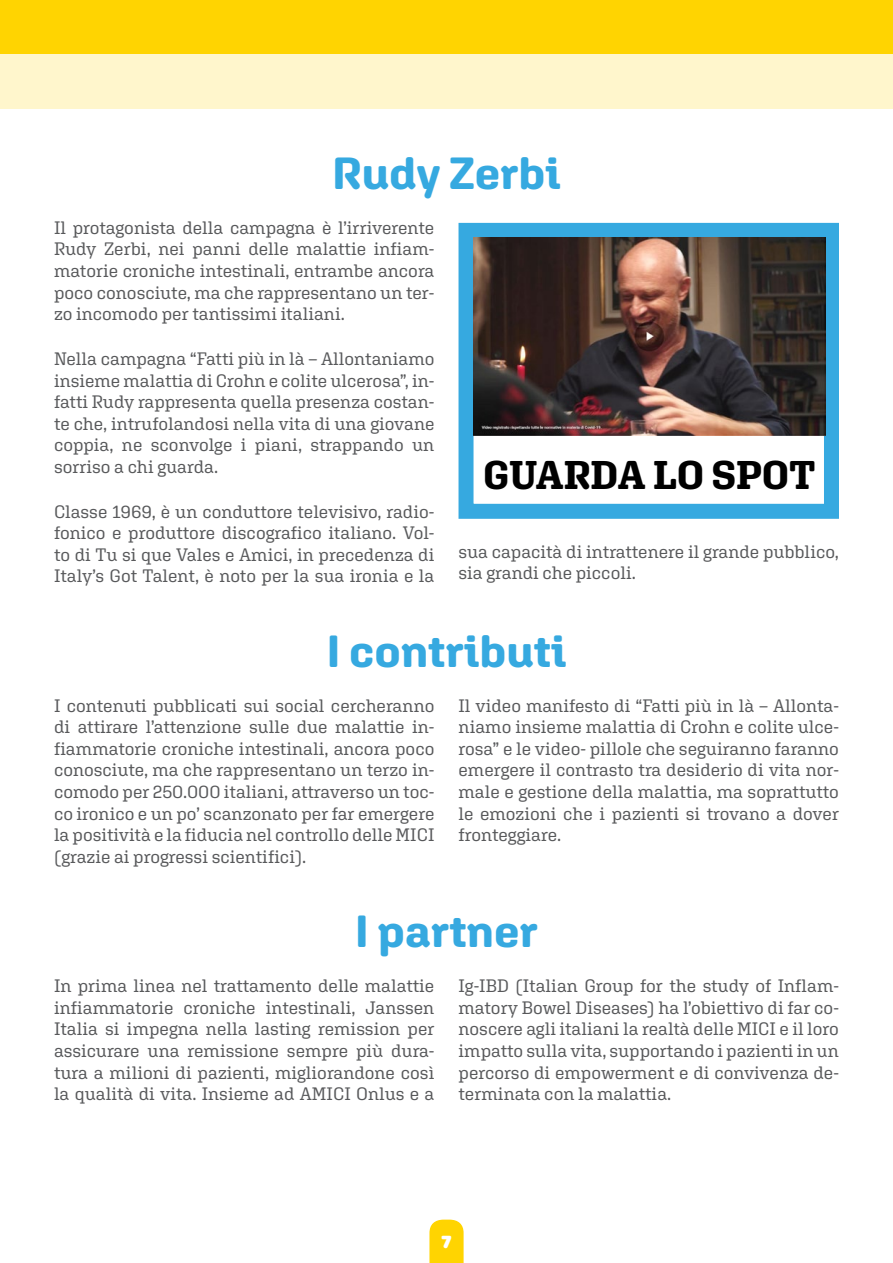
<style>
.page{position:relative;width:893px;height:1263px;background:#fff}
.page>*{position:absolute;margin:0;border:0;box-sizing:border-box;transform-origin:0 0}
.t1{font:700 45px "Aglet Sans";color:#36a9e0}
.t2{font:700 40.05px "Aglet Slab";letter-spacing:-.005em;color:#000}
.t3{font:18px/21.6px "Aglet Slab";color:#58595b;text-align:justify}
.t4{font:900 18px "Aglet Slab";color:#fff}
</style>
<div class="page">
<div style="left:0;top:0;width:893px;height:54px;background:#ffd401"></div>
<div style="left:0;top:54px;width:893px;height:54px;background:#fff6cc"></div>
<div style="left:458px;top:223px;width:381px;height:296px;border:15px solid #36a9e0"></div>
<img style="left:473px;top:238px;width:352px;height:198px">
<svg style="left:429px;top:1219px;width:35px;height:44px;background:#ffd716"></svg>
<h1 class="t1" style="left:332px;top:146px;width:230px">Rudy Zerbi</h1>
<p class="t3" style="left:54px;top:216px;width:382px">Il protagonista della campagna è l’irriverente Rudy Zerbi, nei panni delle malattie infiam&shy;matorie croniche intestinali, entrambe ancora poco conosciute, ma che rappresentano un ter&shy;zo incomodo per tantissimi italiani.</p>
<p class="t3" style="left:54px;top:347px;width:382px">Nella campagna “Fatti più in là – Allontaniamo insieme malattia di Crohn e colite ulcerosa”, in&shy;fatti Rudy rappresenta quella presenza costan&shy;te che, intrufolandosi nella vita di una giovane coppia, ne sconvolge i piani, strappando un sorriso a chi guarda.</p>
<p class="t3" style="left:54px;top:500px;width:382px">Classe 1969, è un conduttore televisivo, radio&shy;fonico e produttore discografico italiano. Vol&shy;to di Tu si que Vales e Amici, in precedenza di Italy’s Got Talent, è noto per la sua ironia e la</p>
<h2 class="t2" style="left:483px;top:451px;width:334px">GUARDA LO SPOT</h2>
<p class="t3" style="left:458px;top:540px;width:382px">sua capacità di intrattenere il grande pubblico, sia grandi che piccoli.</p>
<h1 class="t1" style="left:327px;top:624px;width:241px">I contributi</h1>
<p class="t3" style="left:54px;top:694px;width:382px">I contenuti pubblicati sui social cercheranno di attirare l’attenzione sulle due malattie in&shy;fiammatorie croniche intestinali, ancora poco conosciute, ma che rappresentano un terzo in&shy;comodo per 250.000 italiani, attraverso un toc&shy;co ironico e un po’ scanzonato per far emergere la positività e la fiducia nel controllo delle MICI (grazie ai progressi scientifici).</p>
<p class="t3" style="left:458px;top:694px;width:382px">Il video manifesto di “Fatti più in là – Allonta&shy;niamo insieme malattia di Crohn e colite ulce&shy;rosa” e le video- pillole che seguiranno faranno emergere il contrasto tra desiderio di vita nor&shy;male e gestione della malattia, ma soprattutto le emozioni che i pazienti si trovano a dover fronteggiare.</p>
<h1 class="t1" style="left:355px;top:905px;width:185px">I partner</h1>
<p class="t3" style="left:54px;top:975px;width:382px">In prima linea nel trattamento delle malattie infiammatorie croniche intestinali, Janssen Italia si impegna nella lasting remission per assicurare una remissione sempre più dura&shy;tura a milioni di pazienti, migliorandone così la qualità di vita. Insieme ad AMICI Onlus e a</p>
<p class="t3" style="left:458px;top:975px;width:382px">Ig-IBD (Italian Group for the study of Inflam&shy;matory Bowel Diseases) ha l’obiettivo di far co&shy;noscere agli italiani la realtà delle MICI e il loro impatto sulla vita, supportando i pazienti in un percorso di empowerment e di convivenza de&shy;terminata con la malattia.</p>
<p class="t4" style="left:441px;top:1231px;width:12px">7</p>
</div>
